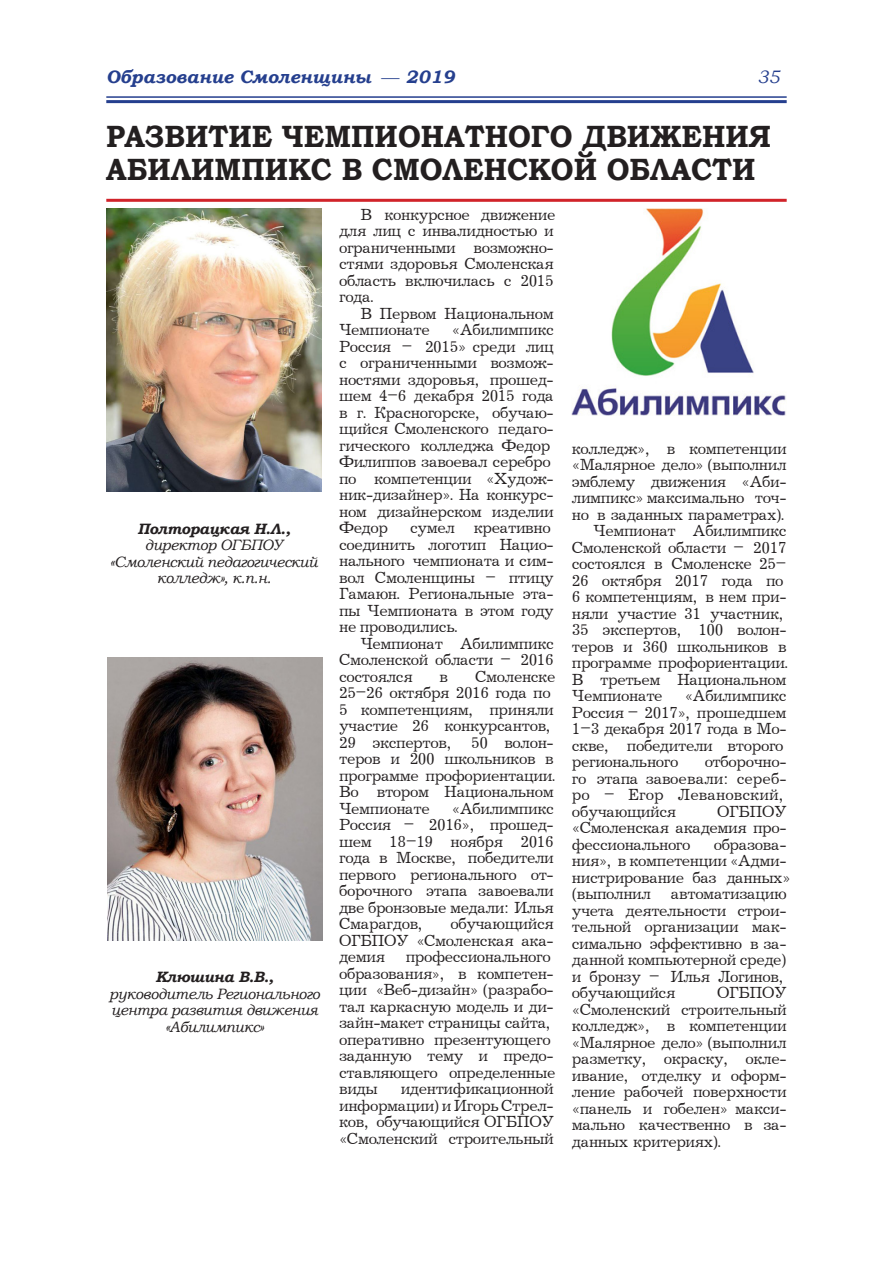
<style>
.page{position:relative;width:893px;height:1263px;background:#fff}
.page>*{position:absolute;margin:0;border:0;box-sizing:border-box;transform-origin:0 0}
.t1{font:700 30.75px/33px "Bookman Old Style";color:#231f20;scale:.93 1}
.t2{font:italic 700 18px "Bookman Old Style";color:#253f8e}
.t3{font:italic 18px "Bookman Old Style";color:#253f8e}
.t4{font:16.5px/16.5px "Journal";letter-spacing:-.025em;color:#231f20}
.t5{font:16.5px/16.5px "Journal";color:#231f20}
.t6{font:italic 15px/16.5px "Bookman Old Style";letter-spacing:-.025em;color:#231f20;text-align:center}
.s1{font-family:"Times New Roman";font-weight:400;font-style:normal}
.s2{font-weight:700}
</style>
<div class="page">
<hr style="left:106px;top:96px;width:681px;height:2px;background:#253f8e">
<hr style="left:106px;top:100px;width:681px;height:3px;background:#253f8e">
<img style="left:107px;top:208px;width:215px;height:284px">
<img style="left:108px;top:657px;width:214px;height:283px">
<hr style="left:106px;top:199px;width:681px;height:3px;background:#d1232a">
<img style="left:572px;top:208px;width:214px;height:208px">
<p class="t2" style="left:106px;top:64px;width:350px">Образование Смоленщины <span class="s1">—</span> 2019</p>
<p class="t3" style="left:757px;top:65px;width:24px">35</p>
<p class="t1" style="left:106px;top:119px;width:716px">РАЗВИТИЕ ЧЕМПИОНАТНОГО ДВИЖЕНИЯ<br>АБИЛИМПИКС В СМОЛЕНСКОЙ ОБЛАСТИ</p>
<p class="t6" style="left:110px;top:520px;width:209px"><span class="s2">Полторацкая Н.Л., </span>директор ОГБПОУ «Смоленский педагогический колледж», к.п.н.</p>
<p class="t6" style="left:109px;top:969px;width:212px"><span class="s2">Клюшина В.В., </span>руководитель Регионального центра развития движения «Абилимпикс»</p>
<p class="t4" style="left:339px;top:206px;width:218px;text-align:justify;text-indent:21px">В конкурсное движение для лиц с инвалидностью и ограниченными возможно&shy;стями здоровья Смоленская область включилась с 2015 года.</p>
<p class="t4" style="left:339px;top:305px;width:216px;text-indent:21px">В Первом Национальном<br>Чемпионате</p>
<p class="t4" style="left:339px;top:322px;width:216px;text-indent:113px">«Абилимпикс<br>Россия – 2015» среди лиц с ограниченными возмож&shy;ностями здоровья, прошед&shy;шем 4–6 декабря 2015 года в г. Красногорске, обучаю&shy;щийся Смоленского педаго&shy;гического колледжа Федор<br>Филиппов завоевал серебро по компетенции «Худож&shy;ник-дизайнер». На конкурс&shy;ном дизайнерском изделии<br>Федор</p>
<p class="t4" style="left:339px;top:520px;width:216px;text-indent:71px">сумел креативно соединить логотип Нацио&shy;нального чемпионата и сим&shy;вол Смоленщины – птицу<br>Гамаюн. Региональные эта&shy;пы Чемпионата в этом году не проводились.</p>
<p class="t4" style="left:339px;top:635px;width:216px;text-align:justify;text-indent:21px">Чемпионат Абилимпикс Смоленской области – 2016 состоялся</p>
<p class="t4" style="left:339px;top:668px;width:218px;text-indent:136px">Смоленске<br>25–26 октября 2016 года по<br>5 компетенциям, приняли участие 26 конкурсантов,<br>29 экспертов, 50 волон&shy;теров и 200 школьников в программе профориентации.<br>Во втором Национальном<br>Чемпионате</p>
<p class="t4" style="left:440px;top:668px;width:10px">в</p>
<p class="t4" style="left:339px;top:800px;width:216px;text-align:justify;text-indent:113px">«Абилимпикс Россия – 2016», прошед&shy;шем 18–19 ноября 2016 года в Москве, победители первого регионального от&shy;борочного этапа завоевали две бронзовые медали: Илья Смарагдов,</p>
<p class="t4" style="left:339px;top:916px;width:218px;text-indent:111px">обучающийся<br>ОГБПОУ «Смоленская ака&shy;демия профессионального образования», в компетен&shy;ции «Веб-дизайн» (разрабо&shy;тал каркасную модель и ди&shy;зайн-макет страницы сайта, оперативно презентующего заданную тему и предо&shy;ставляющего определенные виды</p>
<p class="t4" style="left:339px;top:1081px;width:216px;text-align:justify;text-indent:62px">идентификационной информации) и Игорь Стрел&shy;ков, обучающийся ОГБПОУ «Смоленский строительный</p>
<p class="t4" style="left:572px;top:440px;width:216px;text-align:justify">колледж», в компетенции «Малярное дело» (выполнил эмблему движения «Аби&shy;лимпикс» максимально точ&shy;но в заданных параметрах).</p>
<p class="t4" style="left:572px;top:523px;width:217px;text-indent:21px">Чемпионат Абилимпикс<br>Смоленской области – 2017 состоялся в Смоленске 25–<br>26 октября 2017 года по<br>6 компетенциям, в нем при&shy;няли участие 31 участник,<br>35 экспертов, 100 волон&shy;теров и 360 школьников в программе профориентации.<br>В третьем Национальном<br>Чемпионате</p>
<p class="t4" style="left:572px;top:688px;width:216px;text-indent:113px">«Абилимпикс<br>Россия – 2017», прошедшем<br>1–3 декабря 2017 года в Мо&shy;скве, победители второго регионального</p>
<p class="t5" style="left:572px;top:754px;width:216px;text-indent:133px">отборочно&shy;го этапа завоевали: сереб&shy;ро – Егор Левановский, обучающийся</p>
<p class="t4" style="left:572px;top:803px;width:216px;text-align:justify;text-indent:145px">ОГБПОУ «Смоленская академия про&shy;фессионального</p>
<p class="t4" style="left:572px;top:836px;width:220px;text-indent:142px">образова&shy;ния», в компетенции «Адми&shy;нистрирование баз данных» (выполнил автоматизацию учета деятельности строи&shy;тельной организации мак&shy;симально эффективно в за&shy;данной компьютерной среде) и бронзу – Илья Логинов, обучающийся</p>
<p class="t4" style="left:572px;top:985px;width:216px;text-align:justify;text-indent:145px">ОГБПОУ «Смоленский строительный колледж», в компетенции «Малярное дело» (выполнил разметку, окраску, окле&shy;ивание, отделку и оформ&shy;ление рабочей поверхности «панель и гобелен» макси&shy;мально качественно в за&shy;данных критериях).</p>
</div>
